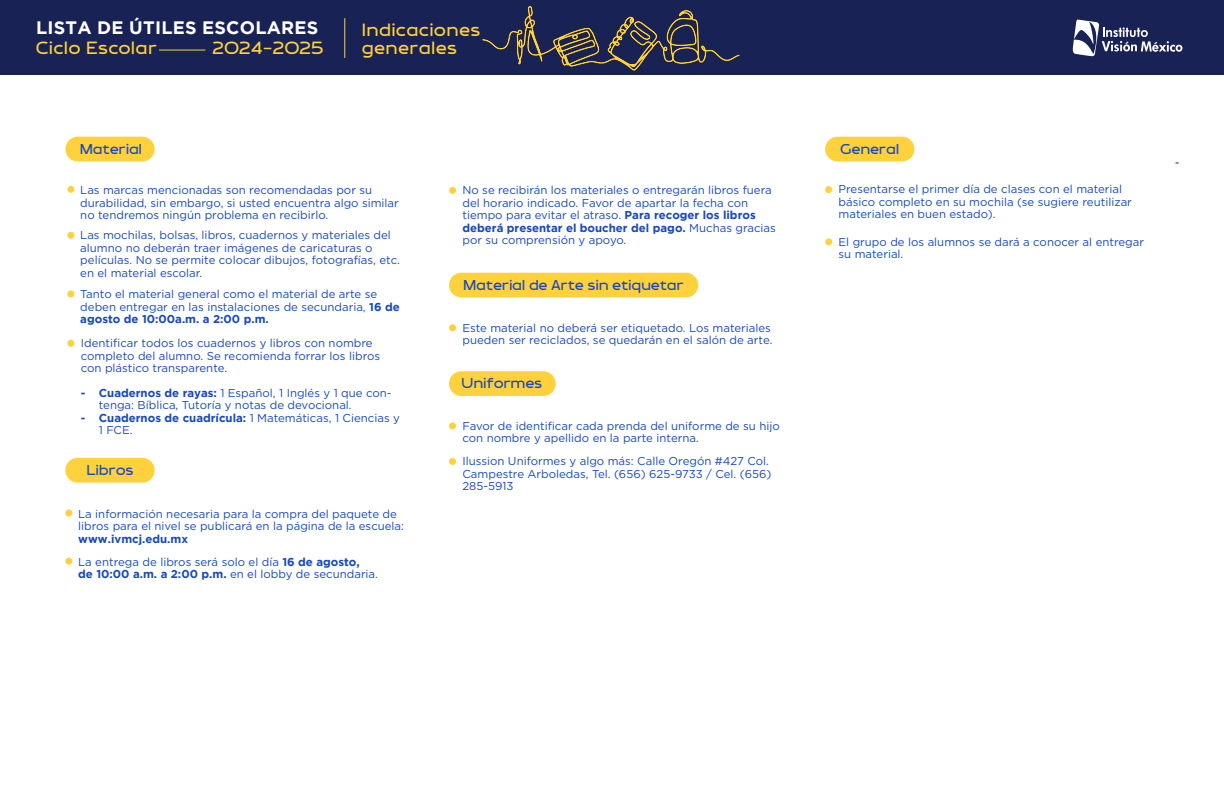
<style>
.page{position:relative;width:1224px;height:792px;background:#fff}
.page>*{position:absolute;margin:0;border:0;box-sizing:border-box;transform-origin:0 0}
.t1{font:18px/18px "Brinnan";letter-spacing:.05em;color:#ffd13d}
.t2{font:700 18px "Gotham";letter-spacing:.015em;color:#fff}
.t3{font:14.6px "Brinnan";letter-spacing:.025em;color:#1749bf}
.t4{font:11.4px/12.5px "Gotham";color:#1749bf}
.t5{font:500 10px "Gotham";color:#1749bf}
.s1{font-weight:700}
</style>
<div class="page">
<div style="left:65px;top:137px;width:90px;height:24px;background:#ffd13d;border-radius:12px"></div>
<div style="left:0;top:0;width:1224px;height:74px;background:#182254"></div>
<hr style="left:159px;top:50px;width:46px;height:1px;background:#ffd13d">
<hr style="left:344px;top:18px;width:1px;height:40px;background:#ffd13d">
<svg style="left:1073px;top:20px;width:109px;height:36px"></svg>
<img style="left:476px;top:6px;width:270px;height:69px">
<div style="left:67px;top:186px;width:7px;height:7px;background:#ffd13d;border-radius:50%"></div>
<div style="left:449px;top:187px;width:7px;height:7px;background:#ffd13d;border-radius:50%"></div>
<div style="left:825px;top:186px;width:7px;height:7px;background:#ffd13d;border-radius:50%"></div>
<div style="left:825px;top:238px;width:7px;height:7px;background:#ffd13d;border-radius:50%"></div>
<div style="left:449px;top:324px;width:7px;height:7px;background:#ffd13d;border-radius:50%"></div>
<div style="left:67px;top:340px;width:7px;height:7px;background:#ffd13d;border-radius:50%"></div>
<div style="left:449px;top:422px;width:7px;height:7px;background:#ffd13d;border-radius:50%"></div>
<div style="left:449px;top:458px;width:7px;height:7px;background:#ffd13d;border-radius:50%"></div>
<div style="left:65px;top:510px;width:7px;height:7px;background:#ffd13d;border-radius:50%"></div>
<div style="left:65px;top:558px;width:7px;height:7px;background:#ffd13d;border-radius:50%"></div>
<div style="left:67px;top:232px;width:7px;height:7px;background:#ffd13d;border-radius:50%"></div>
<div style="left:67px;top:290px;width:7px;height:7px;background:#ffd13d;border-radius:50%"></div>
<div style="left:65px;top:458px;width:90px;height:25px;background:#ffd13d;border-radius:12px"></div>
<div style="left:449px;top:273px;width:249px;height:24px;background:#ffd13d;border-radius:12px"></div>
<div style="left:449px;top:371px;width:107px;height:25px;background:#ffd13d;border-radius:12px"></div>
<div style="left:825px;top:137px;width:89px;height:24px;background:#ffd13d;border-radius:12px"></div>
<h1 class="t2" style="left:36px;top:17px;width:284px">LISTA DE ÚTILES ESCOLARES</h1>
<h1 class="t1" style="left:36px;top:40px;width:122px">Ciclo Escolar</h1>
<h1 class="t1" style="left:213px;top:40px;width:112px">2024-2025</h1>
<h1 class="t1" style="left:362px;top:21px;width:119px">Indicaciones generales</h1>
<p class="t3" style="left:80px;top:141px;width:63px">Material</p>
<p class="t4" style="left:80px;top:184px;width:320px">Las marcas mencionadas son recomendadas por su durabilidad, sin embargo, si usted encuentra algo similar no tendremos ningún problema en recibirlo.</p>
<p class="t4" style="left:80px;top:229px;width:321px">Las mochilas, bolsas, libros, cuadernos y materiales del alumno no deberán traer imágenes de caricaturas o películas. No se permite colocar dibujos, fotografías, etc. en el material escolar.</p>
<p class="t4" style="left:462px;top:184px;width:315px">No se recibirán los materiales o entregarán libros fuera del horario indicado. Favor de apartar la fecha con tiempo para evitar el atraso. <span class="s1">Para recoger los libros deberá presentar el boucher del pago.</span> Muchas gracias por su comprensión y apoyo.</p>
<p class="t3" style="left:464px;top:277px;width:222px">Material de Arte sin etiquetar</p>
<p class="t4" style="left:80px;top:288px;width:321px">Tanto el material general como el material de arte se deben entregar en las instalaciones de secundaria, <span class="s1">16 de agosto de 10:00a.m. a 2:00 p.m.</span></p>
<p class="t4" style="left:462px;top:321px;width:311px">Este material no deberá ser etiquetado. Los materiales pueden ser reciclados, se quedarán en el salón de arte.</p>
<p class="t4" style="left:81px;top:337px;width:301px">Identificar todos los cuadernos y libros con nombre completo del alumno. Se recomienda forrar los libros con plástico transparente.</p>
<p class="t4" style="left:99px;top:386px;width:294px;text-indent:-18px"><span class="s1">- Cuadernos de rayas:</span> 1 Español, 1 Inglés y 1 que con&shy;tenga: Bíblica, Tutoría y notas de devocional.</p>
<p class="t4" style="left:99px;top:411px;width:303px;text-indent:-18px"><span class="s1">- Cuadernos de cuadrícula:</span> 1 Matemáticas, 1 Ciencias y<br>1 FCE.</p>
<p class="t4" style="left:462px;top:419px;width:319px">Favor de identificar cada prenda del uniforme de su hijo con nombre y apellido en la parte interna.</p>
<p class="t4" style="left:462px;top:455px;width:311px">Ilussion Uniformes y algo más: Calle Oregón #427 Col.<br>Campestre Arboledas, Tel. (656) 625-9733 / Cel. (656)<br>285-5913</p>
<p class="t4" style="left:78px;top:507px;width:327px">La información necesaria para la compra del paquete de libros para el nivel se publicará en la página de la escuela:</p>
<p class="t4" style="left:78px;top:527px;width:283px;line-height:23.2px"><span class="s1">www.ivmcj.edu.mx<br></span>La entrega de libros será solo el día <span class="s1">16 de agosto,</span></p>
<p class="t4" style="left:78px;top:568px;width:301px"><span class="s1">de 10:00 a.m. a 2:00 p.m.</span> en el lobby de secundaria.</p>
<p class="t3" style="left:462px;top:375px;width:82px">Uniformes</p>
<p class="t3" style="left:87px;top:462px;width:48px">Libros</p>
<p class="t3" style="left:841px;top:141px;width:60px">General</p>
<p class="t4" style="left:839px;top:183px;width:295px">Presentarse el primer día de clases con el material básico completo en su mochila (se sugiere reutilizar materiales en buen estado).</p>
<p class="t4" style="left:839px;top:235px;width:307px">El grupo de los alumnos se dará a conocer al entregar su material.</p>
<p class="t5" style="left:1175px;top:156px;width:6px">-</p>
</div>
